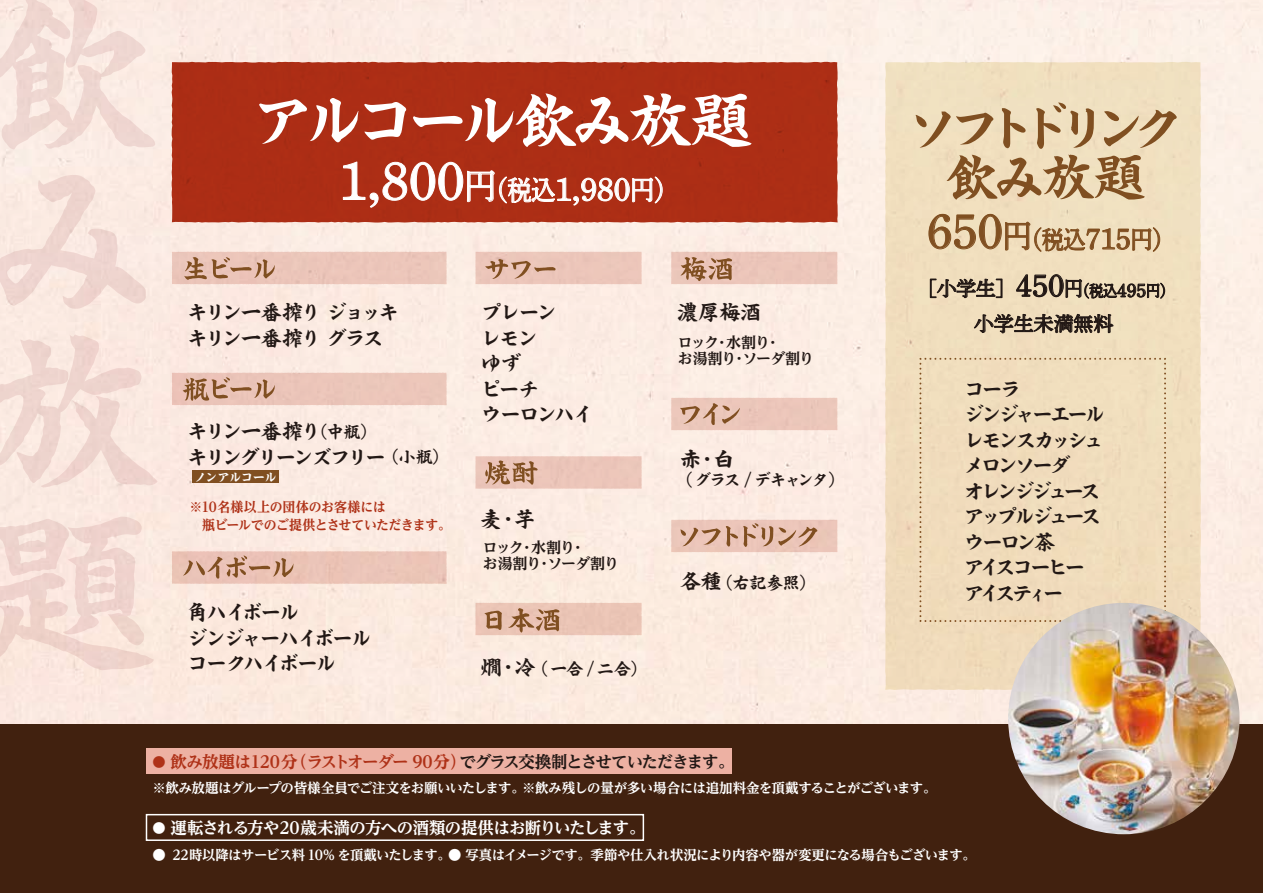
<style>
.page{position:relative;width:1263px;height:893px;background:#fff}
.page>*{position:absolute;margin:0;border:0;box-sizing:border-box;transform-origin:0 0}
.t1{font:63px "Shisendo Kaisho Std N B";letter-spacing:-.14em;color:#fff}
.t2{font:53.85px "P Shuei Yobu Min Std M";color:#fff}
.t3{font:52.8px/49.5px "Shisendo Kaisho Std N B";letter-spacing:-.25em;color:#804f21;text-align:center}
.t4{font:24.45px "P Shuei Yobu Min Std M";color:#804f21;scale:.9 1}
.t5{font:21px/25.5px "Shisendo Kaisho Std N B";letter-spacing:-.19em;color:#221815}
.t6{font:21px/25.5px "Shisendo Kaisho Std N B";letter-spacing:-.14em;color:#221815}
.t7{font:21px/25.5px "Shisendo Kaisho Std N B";letter-spacing:-.12em;color:#221815}
.t8{font:21px/25.5px "Shisendo Kaisho Std N B";letter-spacing:-.13em;color:#221815}
.t9{font:21px/25.5px "Shisendo Kaisho Std N B";letter-spacing:-.105em;color:#221815}
.t10{font:21px "Shisendo Kaisho Std N B";letter-spacing:-.16em;color:#221815}
.t11{font:19.95px/35.2px "P Shuei Yobu Min Std M";color:#221815;text-align:center}
.t12{font:16.8px "Shisendo Kaisho Std N B";letter-spacing:-.105em;color:#221815}
.t13{font:16.8px "Shisendo Kaisho Std N B";letter-spacing:-.13em;color:#221815}
.t14{font:700 expanded 16.5px "Reim Ytwz Pr 6 N";letter-spacing:-.07em;color:#af3218}
.t15{font:700 expanded 16.5px "Reim Ytwz Pr 6 N";letter-spacing:-.04em;color:#fff}
.t16{font:700 expanded 14.85px/16.5px "Reim Ytwz Pr 6 N";letter-spacing:-.07em;color:#221815}
.t17{font:700 expanded 13.5px "Reim Ytwz Pr 6 N";letter-spacing:-.04em;color:#fff}
.t18{font:700 expanded 13.5px/18px "Reim Ytwz Pr 6 N";letter-spacing:-.03em;color:#af3218;scale:.96 1}
.t19{font:12.9px "Shisendo Kaisho Std N B";letter-spacing:-.1em;color:#fff}
.s1{font-size:34.95px}
.s2{font-size:26.85px}
.s3{font-size:32.25px}
.s4{font-size:16.8px}
.s5{font-size:21px}
.s6{font-size:13.2px}
.s7{color:#221815}
.s8{font-size:48.9px}
.s9{font-size:31.8px}
.s10{font-size:29.4px}
.s11{font-size:31.35px}
.s12{font-size:20.4px}
.s13{font-size:15.6px}
</style>
<div class="page">
<div style="left:885px;top:62px;width:316px;height:628px;background:#f0dfbe"></div>
<svg style="left:0;top:0;width:155px;height:149px;background:#f5e1da"></svg>
<svg style="left:0;top:175px;width:146px;height:134px;background:#f6e1da"></svg>
<svg style="left:0;top:334px;width:158px;height:153px;background:#f5e0d8"></svg>
<svg style="left:0;top:517px;width:154px;height:153px;background:#f4dcd4"></svg>
<div style="left:172px;top:62px;width:666px;height:161px;background:#ac2e15"></div>
<div style="left:919px;top:358px;width:247px;height:264px;background:#f0dcbd"></div>
<svg style="left:172px;top:252px;width:275px;height:32px;background:#e4beb0"></svg>
<svg style="left:172px;top:373px;width:275px;height:32px;background:#e3bcae"></svg>
<svg style="left:343px;top:161px;width:320px;height:47px;background:#b84b36"></svg>
<svg style="left:929px;top:214px;width:231px;height:38px;background:#dbc4a1"></svg>
<svg style="left:1016px;top:274px;width:149px;height:25px;background:#b7a78e"></svg>
<svg style="left:930px;top:279px;width:72px;height:19px"></svg>
<svg style="left:974px;top:314px;width:139px;height:19px;background:#988975"></svg>
<svg style="left:475px;top:603px;width:167px;height:32px;background:#ddb6a3"></svg>
<svg style="left:475px;top:456px;width:167px;height:33px;background:#e1baab"></svg>
<svg style="left:172px;top:551px;width:275px;height:33px;background:#e4bdae"></svg>
<svg style="left:475px;top:252px;width:167px;height:32px;background:#e5beb1"></svg>
<svg style="left:671px;top:398px;width:166px;height:32px;background:#e5c0b1"></svg>
<svg style="left:671px;top:520px;width:166px;height:32px;background:#ddb6a6"></svg>
<svg style="left:671px;top:252px;width:166px;height:32px;background:#e0b9a9"></svg>
<div style="left:192px;top:470px;width:87px;height:13px;background:#804f21"></div>
<div style="left:0;top:724px;width:1263px;height:169px;background:#41210f"></div>
<div style="left:146px;top:748px;width:586px;height:26px;background:#edb1a3"></div>
<div style="left:146px;top:814px;width:498px;height:27px;border:2px solid #fff"></div>
<img style="left:1008px;top:603px;width:231px;height:231px;border-radius:116px">
<h1 class="t1" style="left:251px;top:72px;width:503px">アルコール飲み放題</h1>
<h3 class="t3" style="left:907px;top:102px;width:280px">ソフトドリンク飲み放題</h3>
<h2 class="t2" style="left:339px;top:144px;width:341px">1,800<span class="s1">円</span><span class="s2">（税込</span><span class="s3">1,980</span><span class="s2">円）</span></h2>
<h3 class="t8" style="left:187px;top:299px;width:214px">キリン一番搾り ジョッキキリン一番搾り グラス</h3>
<h3 class="t6" style="left:187px;top:418px;width:264px">キリン一番搾り<span class="s4">（中瓶）<br></span>キリングリーンズフリー <span class="s4">（小瓶）</span></h3>
<p class="t19" style="left:194px;top:467px;width:84px">ノンアルコール</p>
<p class="t18" style="left:189px;top:498px;width:274px">※10名様以上の団体のお客様には<br>　瓶ビールでのご提供とさせていただきます。</p>
<h3 class="t7" style="left:187px;top:599px;width:186px">角ハイボール<br>ジンジャーハイボールコークハイボール</h3>
<h3 class="t9" style="left:481px;top:299px;width:114px">プレーン<br>レモン<br>ゆず<br>ピーチ<br>ウーロンハイ</h3>
<h3 class="t10" style="left:481px;top:503px;width:56px">麦・芋</h3>
<p class="t16" style="left:483px;top:539px;width:138px">ロック・水割り・<br>お湯割り・ソーダ割り</p>
<p class="t12" style="left:481px;top:655px;width:168px"><span class="s5">燗・冷</span>（ 一合 / 二合）</p>
<h3 class="t10" style="left:677px;top:296px;width:86px">濃厚梅酒</h3>
<p class="t16" style="left:678px;top:334px;width:138px">ロック・水割り・<br>お湯割り・ソーダ割り</p>
<h3 class="t10" style="left:680px;top:443px;width:56px">赤・白</h3>
<p class="t13" style="left:676px;top:467px;width:171px">（ グラス / デキャンタ）</p>
<p class="t12" style="left:680px;top:569px;width:138px"><span class="s5">各種</span>（右記参照）</p>
<p class="t14" style="left:152px;top:748px;width:584px"><span class="s6">●</span> 飲み放題は120分（ラストオーダー 90分）<span class="s7">でグラス交換制とさせていただきます。</span></p>
<h3 class="t4" style="left:927px;top:222px;width:276px"><span class="s8">650</span><span class="s9">円</span>（税込<span class="s10">715</span>円）</h3>
<h3 class="t11" style="left:917px;top:270px;width:258px">［小学生］<span class="s11">450</span><span class="s12">円</span><span class="s13">（税込</span><sub>495</sub><span class="s13">円）</span>小学生未満無料</h3>
<h3 class="t5" style="left:964px;top:376px;width:143px">コーラ<br>ジンジャーエールレモンスカッシュメロンソーダ<br>オレンジジュースアップルジュースウーロン茶<br>アイスコーヒーアイスティー</h3>
<p class="t17" style="left:152px;top:777px;width:786px">※飲み放題はグループの皆様全員でご注文をお願いいたします。※飲み残しの量が多い場合には追加料金を頂戴することがございます。</p>
<p class="t15" style="left:152px;top:814px;width:495px"><span class="s6">●</span> 運転される方や20歳未満の方への酒類の提供はお断りいたします。</p>
<p class="t17" style="left:152px;top:843px;width:825px">● 22時以降はサービス料 10% を頂戴いたします。● 写真はイメージです。季節や仕入れ状況により内容や器が変更になる場合もございます。</p>
</div>
